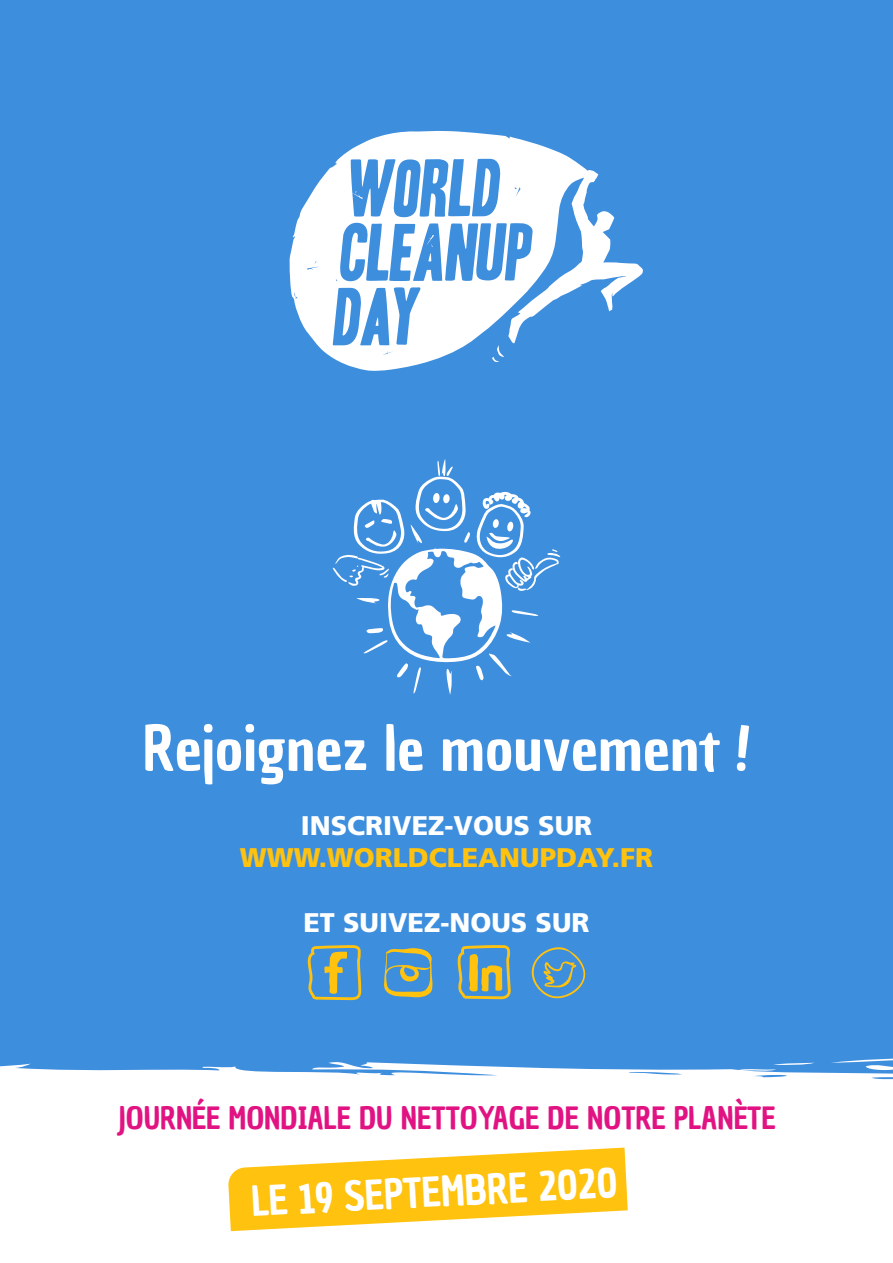
<style>
.page{position:relative;width:893px;height:1263px;background:#3e8ede}
.page>*{position:absolute;margin:0;border:0;box-sizing:border-box;transform-origin:0 0}
.t1{font:60px "Chau Philomene One";color:#fff}
.t2{font:39.9px "Chau Philomene One";color:#fff}
.t3{font:30px "Chau Philomene One";color:#e11383}
.t4{font:900 27px "Frutiger CE";color:#fff}
.t5{font:900 27px "Frutiger CE";color:#ffc20e}
</style>
<div class="page">
<svg style="left:0;top:1058px;width:893px;height:205px;background:#f1f7fc"></svg>
<svg style="left:289px;top:130px;width:354px;height:241px"></svg>
<svg style="left:517px;top:232px;width:6px;height:17px"></svg>
<svg style="left:403px;top:170px;width:8px;height:36px"></svg>
<svg style="left:426px;top:235px;width:8px;height:12px"></svg>
<svg style="left:428px;top:253px;width:3px;height:8px"></svg>
<svg style="left:433px;top:168px;width:6px;height:16px"></svg>
<svg style="left:228px;top:1147px;width:400px;height:84px;background:#ffd24d"></svg>
<svg style="left:333px;top:459px;width:227px;height:236px"></svg>
<svg style="left:307px;top:945px;width:54px;height:55px"></svg>
<svg style="left:531px;top:947px;width:55px;height:52px"></svg>
<svg style="left:457px;top:945px;width:54px;height:54px"></svg>
<svg style="left:384px;top:948px;width:49px;height:50px"></svg>
<h1 class="t1" style="left:143px;top:708px;width:609px">Rejoignez le mouvement !</h1>
<p class="t4" style="left:301px;top:809px;width:293px">INSCRIVEZ-VOUS SUR</p>
<p class="t5" style="left:240px;top:841px;width:415px">WWW.WORLDCLEANUPDAY.FR</p>
<p class="t4" style="left:303px;top:906px;width:288px">ET SUIVEZ-NOUS SUR</p>
<p class="t3" style="left:117px;top:1098px;width:660px">JOURNÉE MONDIALE DU NETTOYAGE DE NOTRE PLANÈTE</p>
<h2 class="t2" style="left:250px;top:1175px;width:368px;rotate:-3deg">LE 19 SEPTEMBRE 2020</h2>
</div>
